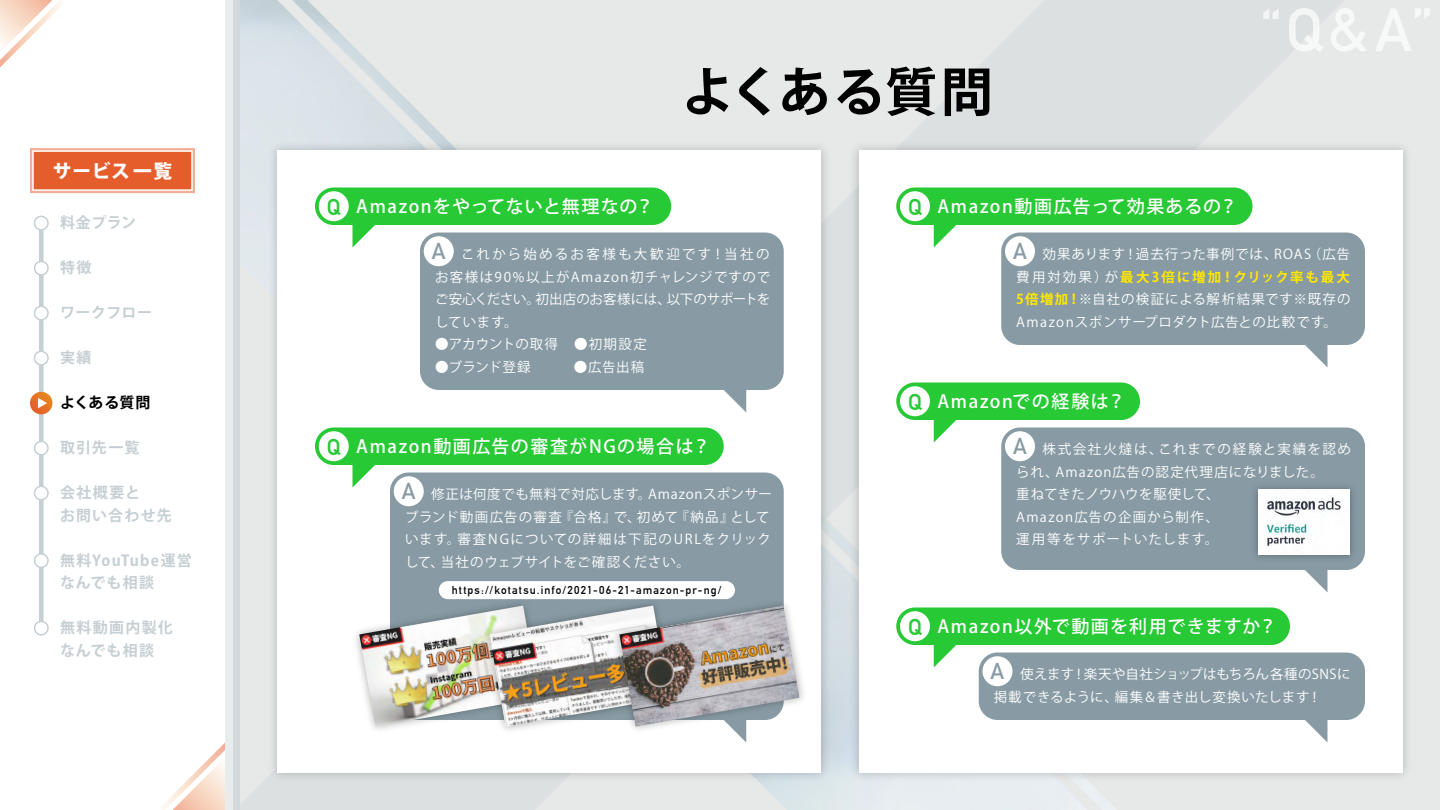
<style>
.page{position:relative;width:1440px;height:810px;background:#fff}
.page>*{position:absolute;margin:0;border:0;box-sizing:border-box;transform-origin:0 0}
.t1{font:700 52.5px "Koz Go Pr 6 N";letter-spacing:-.01em;color:#000}
.t2{font:800 18.75px "Koz Go Pr 6 N";letter-spacing:.06em;color:#fff}
.t3{font:500 18px "Koz Go Pr 6 N";letter-spacing:.085em;color:#fff}
.t4{font:500 18px "Koz Go Pr 6 N";letter-spacing:.065em;color:#fff}
.t5{font:700 15px/22.5px "Koz Go Pr 6 N";letter-spacing:.075em;color:#c6cfd3}
.t6{font:700 15px "Koz Go Pr 6 N";letter-spacing:.01em;color:#000}
.t7{font:13.5px/22.5px "Koz Go Pr 6 N";letter-spacing:.055em;color:#fff;text-align:justify}
.t8{font:13.5px/22.5px "Koz Go Pr 6 N";letter-spacing:.08em;color:#fff}
.t9{font:13.5px/22.5px "Koz Go Pr 6 N";letter-spacing:.025em;color:#fff}
.t10{font:700 11.25px "DIN Alternate";letter-spacing:.095em;color:#000}
.s1{font-family:"DIN Alternate";font-weight:700;font-size:22.5px;color:#27c934}
.s2{font-family:"DIN Alternate";font-weight:700;font-size:22.5px;color:#889ba4}
.s3{font-weight:700;color:#ffe800}
</style>
<div class="page">
<div style="left:240px;top:0;width:1200px;height:810px;background:#e7e9e9"></div>
<svg style="left:1117px;top:0;width:227px;height:136px;fill:#dce0e1"></svg>
<img style="left:264px;top:136px;width:571px;height:650px">
<div style="left:278px;top:150px;width:543px;height:622px;background:#fff"></div>
<img style="left:845px;top:136px;width:562px;height:650px">
<div style="left:859px;top:150px;width:543px;height:622px;background:#fff"></div>
<div style="left:315px;top:188px;width:356px;height:37px;background:#27c934;border-radius:19px"></div>
<div style="left:319px;top:191px;width:30px;height:30px;background:#fff;border-radius:50%"></div>
<svg style="left:352px;top:225px;width:23px;height:23px"></svg>
<div style="left:896px;top:188px;width:356px;height:37px;background:#27c934;border-radius:19px"></div>
<div style="left:900px;top:191px;width:30px;height:30px;background:#fff;border-radius:50%"></div>
<svg style="left:934px;top:225px;width:22px;height:22px"></svg>
<div style="left:420px;top:232px;width:364px;height:158px;background:#889ba4;border-radius:19px"></div>
<div style="left:424px;top:236px;width:30px;height:30px;background:#fff;border-radius:50%"></div>
<svg style="left:724px;top:390px;width:22px;height:22px"></svg>
<div style="left:1001px;top:232px;width:364px;height:113px;background:#889ba4;border-radius:19px"></div>
<div style="left:1005px;top:236px;width:30px;height:30px;background:#fff;border-radius:50%"></div>
<svg style="left:1305px;top:345px;width:23px;height:23px"></svg>
<div style="left:896px;top:382px;width:244px;height:38px;background:#27c934;border-radius:19px"></div>
<div style="left:900px;top:386px;width:30px;height:30px;background:#fff;border-radius:50%"></div>
<svg style="left:934px;top:420px;width:22px;height:22px"></svg>
<div style="left:1001px;top:428px;width:364px;height:142px;background:#889ba4;border-radius:19px"></div>
<div style="left:1005px;top:431px;width:30px;height:30px;background:#fff;border-radius:50%"></div>
<svg style="left:1305px;top:570px;width:23px;height:22px"></svg>
<div style="left:315px;top:428px;width:409px;height:37px;background:#27c934;border-radius:19px"></div>
<div style="left:319px;top:431px;width:30px;height:30px;background:#fff;border-radius:50%"></div>
<svg style="left:352px;top:465px;width:23px;height:23px"></svg>
<div style="left:390px;top:472px;width:394px;height:248px;background:#889ba4;border-radius:19px"></div>
<div style="left:394px;top:476px;width:30px;height:30px;background:#fff;border-radius:50%"></div>
<div style="left:896px;top:608px;width:394px;height:37px;background:#27c934;border-radius:19px"></div>
<div style="left:900px;top:611px;width:30px;height:30px;background:#fff;border-radius:50%"></div>
<svg style="left:934px;top:645px;width:22px;height:22px"></svg>
<div style="left:979px;top:652px;width:386px;height:68px;background:#889ba4;border-radius:19px"></div>
<div style="left:982px;top:656px;width:30px;height:30px;background:#fff;border-radius:50%"></div>
<svg style="left:1305px;top:720px;width:23px;height:22px"></svg>
<img style="left:1254px;top:486px;width:108px;height:81px">
<img style="left:1258px;top:489px;width:92px;height:66px">
<img style="left:356px;top:595px;width:121px;height:135px">
<img style="left:359px;top:606px;width:118px;height:121px">
<img style="left:477px;top:599px;width:131px;height:131px">
<img style="left:489px;top:606px;width:119px;height:121px">
<img style="left:608px;top:594px;width:196px;height:144px">
<img style="left:619px;top:606px;width:180px;height:121px">
<div style="left:439px;top:581px;width:296px;height:18px;background:#fff;border-radius:9px"></div>
<div style="left:232px;top:0;width:8px;height:810px;background:#d2d9db"></div>
<div style="left:225px;top:0;width:7px;height:810px;background:#e8eced"></div>
<svg style="left:164px;top:742px;width:61px;height:68px"></svg>
<svg style="left:0;top:0;width:62px;height:68px"></svg>
<svg style="left:30px;top:148px;width:165px;height:45px;background:#e9744a"></svg>
<div style="left:39px;top:223px;width:5px;height:405px;background:#c6cfd3"></div>
<svg style="left:34px;top:216px;width:15px;height:15px"></svg>
<svg style="left:34px;top:261px;width:15px;height:15px"></svg>
<svg style="left:34px;top:306px;width:15px;height:15px"></svg>
<svg style="left:34px;top:351px;width:15px;height:15px"></svg>
<svg style="left:34px;top:441px;width:15px;height:15px"></svg>
<svg style="left:34px;top:486px;width:15px;height:15px"></svg>
<svg style="left:34px;top:553px;width:15px;height:15px"></svg>
<svg style="left:34px;top:621px;width:15px;height:15px"></svg>
<svg style="left:30px;top:392px;width:22px;height:22px"></svg>
<svg style="left:34px;top:396px;width:15px;height:15px"></svg>
<h2 class="t2" style="left:53px;top:161px;width:121px">サービス一覧</h2>
<p class="t5" style="left:60px;top:212px;width:78px">料金プラン</p>
<p class="t5" style="left:60px;top:257px;width:33px">特徴</p>
<p class="t5" style="left:60px;top:302px;width:94px">ワークフロー</p>
<p class="t5" style="left:60px;top:347px;width:33px">実績</p>
<p class="t6" style="left:60px;top:394px;width:92px">よくある質問</p>
<p class="t5" style="left:60px;top:437px;width:81px">取引先一覧</p>
<p class="t5" style="left:60px;top:482px;width:113px">会社概要と<br>お問い合わせ先</p>
<p class="t5" style="left:60px;top:549px;width:133px">無料YouTube運営なんでも相談</p>
<p class="t5" style="left:60px;top:617px;width:114px">無料動画内製化なんでも相談</p>
<h1 class="t1" style="left:682px;top:62px;width:313px">よくある質問</h1>
<h3 class="t4" style="left:327px;top:196px;width:328px"><span class="s1">Q</span> Amazonをやってないと無理なの？</h3>
<h3 class="t3" style="left:908px;top:196px;width:331px"><span class="s1">Q</span> Amazon動画広告って効果あるの？</h3>
<p class="t7" style="left:432px;top:243px;width:340px"><span class="s2">A</span> これから始めるお客様も大歓迎です！当社のお客様は90%以上がAmazon初チャレンジですのでご安心ください。初出店のお客様には、以下のサポートをしています。</p>
<p class="t7" style="left:435px;top:333px;width:213px">●アカウントの取得　●初期設定</p>
<p class="t7" style="left:435px;top:356px;width:112px">●ブランド登録　</p>
<p class="t7" style="left:574px;top:356px;width:72px">●広告出稿</p>
<p class="t7" style="left:1013px;top:243px;width:339px"><span class="s2">A</span> 効果あります！過去行った事例では、ROAS（広告費用対効果）が<span class="s3">最大3倍に増加！クリック率も最大5倍増加！</span>※自社の検証による解析結果です※既存のAmazonスポンサープロダクト広告との比較です。</p>
<h3 class="t3" style="left:327px;top:436px;width:385px"><span class="s1">Q</span> Amazon動画広告の審査がNGの場合は？</h3>
<p class="t7" style="left:402px;top:483px;width:371px;text-align:left"><span class="s2">A</span> 修正は何度でも無料で対応します。Amazonスポンサーブランド動画広告の審査『合格』で、初めて『納品』としています。審査NGについての詳細は下記のURLをクリックして、当社のウェブサイトをご確認ください。</p>
<p class="t10" style="left:452px;top:581px;width:271px">https://kotatsu.info/2021-06-21-amazon-pr-ng/</p>
<h3 class="t3" style="left:908px;top:391px;width:219px"><span class="s1">Q</span> Amazonでの経験は？</h3>
<p class="t8" style="left:1013px;top:438px;width:339px"><span class="s2">A</span> 株式会社火燵は、これまでの経験と実績を認められ、Amazon広告の認定代理店になりました。<br>重ねてきたノウハウを駆使して、<br>Amazon広告の企画から制作、<br>運用等をサポートいたします。</p>
<h3 class="t3" style="left:908px;top:616px;width:370px"><span class="s1">Q</span> Amazon以外で動画を利用できますか？</h3>
<p class="t9" style="left:991px;top:663px;width:361px"><span class="s2">A</span> 使えます！楽天や自社ショップはもちろん各種のSNSに掲載できるように、編集＆書き出し変換いたします！</p>
</div>
